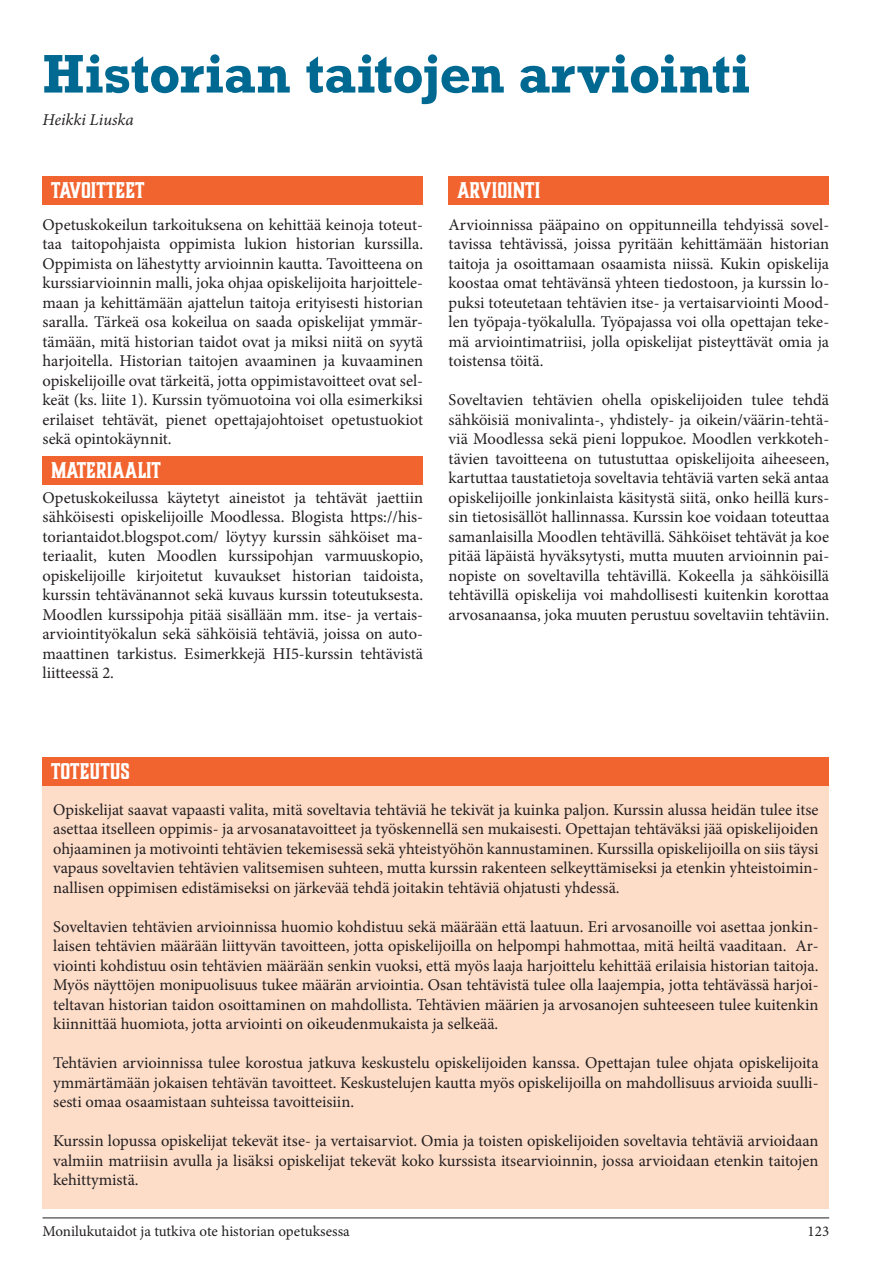
<style>
.page{position:relative;width:893px;height:1263px;background:#fff}
.page>*{position:absolute;margin:0;border:0;box-sizing:border-box;transform-origin:0 0}
.otsikko_rockwell{font:700 51px "Rockwell";color:#006991}
.väliotsikko{font:700 21px "Boucherie Block";color:#fff}
.leipis_ei_sis{font:16.5px/19.5px "Minion Pro";letter-spacing:-.005em;color:#231f20;text-align:justify}
.kirjoittaja{font:italic 16.5px "Minion 3";color:#231f20}
.t1{font:15px "Minion Pro";color:#231f20}
</style>
<div class="page">
<hr style="left:43px;top:1217px;width:786px;height:1px;background:#231f20">
<div style="left:43px;top:780px;width:786px;height:429px;background:#fddcc8"></div>
<div style="left:43px;top:176px;width:380px;height:29px;background:#f2642f"></div>
<div style="left:43px;top:456px;width:380px;height:29px;background:#f2642f"></div>
<div style="left:449px;top:176px;width:380px;height:29px;background:#f2642f"></div>
<div style="left:43px;top:757px;width:786px;height:28px;background:#f2642f"></div>
<p class="otsikko_rockwell" style="left:43px;top:41px;width:709px">Historian taitojen arviointi</p>
<p class="kirjoittaja" style="left:43px;top:108px;width:93px">Heikki Liuska</p>
<p class="väliotsikko" style="left:51px;top:176px;width:95px">TAVOITTEET</p>
<p class="leipis_ei_sis" style="left:43px;top:215px;width:382px">Opetuskokeilun tarkoituksena on kehittää keinoja toteut&shy;taa taitopohjaista oppimista lukion historian kurssilla.<br>Oppimista on lähestytty arvioinnin kautta. Tavoitteena on kurssiarvioinnin malli, joka ohjaa opiskelijoita harjoittele&shy;maan ja kehittämään ajattelun taitoja erityisesti historian saralla. Tärkeä osa kokeilua on saada opiskelijat ymmär&shy;tämään, mitä historian taidot ovat ja miksi niitä on syytä harjoitella. Historian taitojen avaaminen ja kuvaaminen opiskelijoille ovat tärkeitä, jotta oppimistavoitteet ovat sel&shy;keät (ks. liite 1). Kurssin työmuotoina voi olla esimerkiksi erilaiset tehtävät, pienet opettajajohtoiset opetustuokiot sekä opintokäynnit.</p>
<p class="väliotsikko" style="left:51px;top:456px;width:111px">MATERIAALIT</p>
<p class="leipis_ei_sis" style="left:43px;top:488px;width:382px">Opetuskokeilussa käytetyt aineistot ja tehtävät jaettiin sähköisesti opiskelijoille Moodlessa. Blogista https://his&shy;toriantaidot.blogspot.com/ löytyy kurssin sähköiset ma&shy;teriaalit, kuten Moodlen kurssipohjan varmuuskopio, opiskelijoille kirjoitetut kuvaukset historian taidoista, kurssin tehtävänannot sekä kuvaus kurssin toteutuksesta.<br>Moodlen kurssipohja pitää sisällään mm. itse- ja vertais&shy;arviointityökalun sekä sähköisiä tehtäviä, joissa on auto&shy;maattinen tarkistus. Esimerkkejä HI5-kurssin tehtävistä liitteessä 2.</p>
<p class="väliotsikko" style="left:457px;top:176px;width:85px">ARVIOINTI</p>
<p class="leipis_ei_sis" style="left:449px;top:215px;width:382px">Arvioinnissa pääpaino on oppitunneilla tehdyissä sovel&shy;tavissa tehtävissä, joissa pyritään kehittämään historian taitoja ja osoittamaan osaamista niissä. Kukin opiskelija koostaa omat tehtävänsä yhteen tiedostoon, ja kurssin lo&shy;puksi toteutetaan tehtävien itse- ja vertaisarviointi Mood&shy;len työpaja-työkalulla. Työpajassa voi olla opettajan teke&shy;mä arviointimatriisi, jolla opiskelijat pisteyttävät omia ja toistensa töitä.</p>
<p class="leipis_ei_sis" style="left:449px;top:390px;width:382px">Soveltavien tehtävien ohella opiskelijoiden tulee tehdä sähköisiä monivalinta-, yhdistely- ja oikein/väärin-tehtä&shy;viä Moodlessa sekä pieni loppukoe. Moodlen verkkoteh&shy;tävien tavoitteena on tutustuttaa opiskelijoita aiheeseen, kartuttaa taustatietoja soveltavia tehtäviä varten sekä antaa opiskelijoille jonkinlaista käsitystä siitä, onko heillä kurs&shy;sin tietosisällöt hallinnassa. Kurssin koe voidaan toteuttaa samanlaisilla Moodlen tehtävillä. Sähköiset tehtävät ja koe pitää läpäistä hyväksytysti, mutta muuten arvioinnin pai&shy;nopiste on soveltavilla tehtävillä. Kokeella ja sähköisillä tehtävillä opiskelija voi mahdollisesti kuitenkin korottaa arvosanaansa, joka muuten perustuu soveltaviin tehtäviin.</p>
<p class="väliotsikko" style="left:51px;top:757px;width:81px">TOTEUTUS</p>
<p class="leipis_ei_sis" style="left:53px;top:800px;width:767px">Opiskelijat saavat vapaasti valita, mitä soveltavia tehtäviä he tekivät ja kuinka paljon. Kurssin alussa heidän tulee itse asettaa itselleen oppimis- ja arvosanatavoitteet ja työskennellä sen mukaisesti. Opettajan tehtäväksi jää opiskelijoiden ohjaaminen ja motivointi tehtävien tekemisessä sekä yhteistyöhön kannustaminen. Kurssilla opiskelijoilla on siis täysi vapaus soveltavien tehtävien valitsemisen suhteen, mutta kurssin rakenteen selkeyttämiseksi ja etenkin yhteistoimin&shy;nallisen oppimisen edistämiseksi on järkevää tehdä joitakin tehtäviä ohjatusti yhdessä.</p>
<p class="leipis_ei_sis" style="left:53px;top:917px;width:767px">Soveltavien tehtävien arvioinnissa huomio kohdistuu sekä määrään että laatuun. Eri arvosanoille voi asettaa jonkin&shy;laisen tehtävien määrään liittyvän tavoitteen, jotta opiskelijoilla on helpompi hahmottaa, mitä heiltä vaaditaan. Ar&shy;viointi kohdistuu osin tehtävien määrään senkin vuoksi, että myös laaja harjoittelu kehittää erilaisia historian taitoja.<br>Myös näyttöjen monipuolisuus tukee määrän arviointia. Osan tehtävistä tulee olla laajempia, jotta tehtävässä harjoi&shy;teltavan historian taidon osoittaminen on mahdollista. Tehtävien määrien ja arvosanojen suhteeseen tulee kuitenkin kiinnittää huomiota, jotta arviointi on oikeudenmukaista ja selkeää.</p>
<p class="leipis_ei_sis" style="left:53px;top:1053px;width:767px">Tehtävien arvioinnissa tulee korostua jatkuva keskustelu opiskelijoiden kanssa. Opettajan tulee ohjata opiskelijoita ymmärtämään jokaisen tehtävän tavoitteet. Keskustelujen kautta myös opiskelijoilla on mahdollisuus arvioida suulli&shy;sesti omaa osaamistaan suhteissa tavoitteisiin.</p>
<p class="leipis_ei_sis" style="left:53px;top:1131px;width:767px">Kurssin lopussa opiskelijat tekevät itse- ja vertaisarviot. Omia ja toisten opiskelijoiden soveltavia tehtäviä arvioidaan valmiin matriisin avulla ja lisäksi opiskelijat tekevät koko kurssista itsearvioinnin, jossa arvioidaan etenkin taitojen kehittymistä.</p>
<p class="t1" style="left:43px;top:1221px;width:309px">Monilukutaidot ja tutkiva ote historian opetuksessa</p>
<p class="t1" style="left:808px;top:1221px;width:23px">123</p>
</div>
